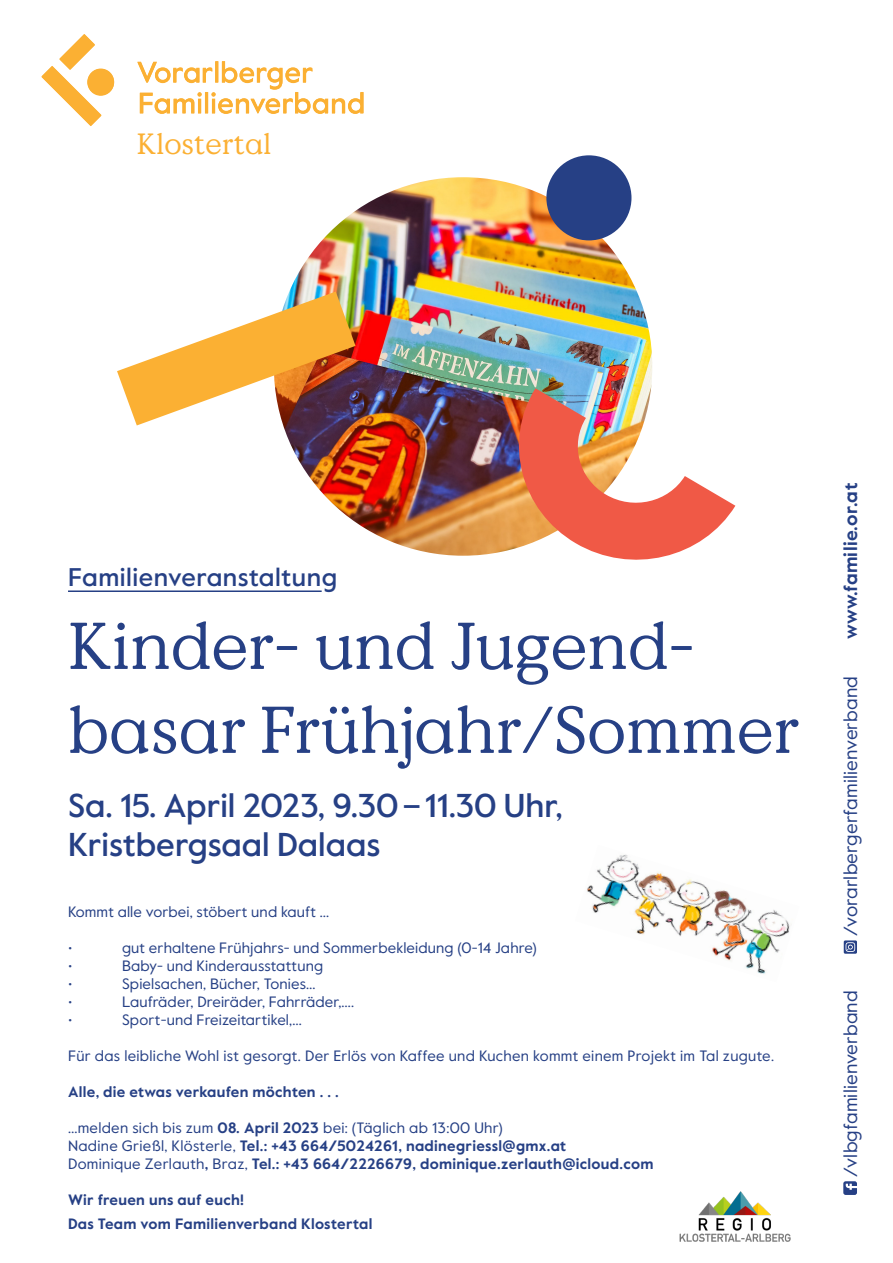
<style>
.page{position:relative;width:893px;height:1263px;background:#fff}
.page>*{position:absolute;margin:0;border:0;box-sizing:border-box;transform-origin:0 0}
.A4_Titel{font:66px/84px "Value Serif Pro";color:#264085}
.A4_Datum__Uhrzeit__O{font:500 33px/39px "Value Sans Pro";color:#264085}
.A4_Ortsverband_Name{font:29.25px "Value Serif Pro";letter-spacing:.01em;color:#fbb033}
.A4_Kategorie{font:500 25.5px "Value Sans Pro";letter-spacing:.02em;color:#264085}
.t1{font:18.9px "Value Sans Pro";letter-spacing:.01em;color:#264085}
.t2{font:700 18.9px "Value Sans Pro";letter-spacing:.02em;color:#264085}
.A4_FT_klein__12_16{font:15px "Value Sans Pro";letter-spacing:.01em;color:#264085}
.A4_FT_klein__12_16-2{font:700 15px/18px "Value Sans Pro";letter-spacing:.02em;color:#264085}
.s1{font-weight:400}
</style>
<div class="page">
<svg style="left:843px;top:1181px;width:14px;height:14px"></svg>
<svg style="left:844px;top:940px;width:13px;height:14px"></svg>
<svg style="left:42px;top:34px;width:322px;height:92px"></svg>
<img style="left:274px;top:177px;width:378px;height:379px;border-radius:189px">
<img style="left:502px;top:388px;width:233px;height:172px">
<svg style="left:117px;top:292px;width:238px;height:133px"></svg>
<div style="left:546px;top:155px;width:85px;height:85px;background:#264085;border-radius:50%"></div>
<hr style="left:68px;top:590px;width:254px;height:2px;background:#264085">
<img style="left:587px;top:854px;width:203px;height:120px">
<img style="left:679px;top:1191px;width:112px;height:51px">
<p class="A4_Ortsverband_Name" style="left:137px;top:126px;width:136px">Klostertal</p>
<p class="A4_Kategorie" style="left:68px;top:562px;width:271px">Familienveranstaltung</p>
<p class="A4_Titel" style="left:68px;top:605px;width:733px">Kinder- und Jugend&shy;basar Frühjahr/Sommer</p>
<p class="A4_Datum__Uhrzeit__O" style="left:68px;top:787px;width:496px">Sa. 15. April 2023, 9.30 – 11.30 Uhr,<br>Kristbergsaal Dalaas</p>
<p class="A4_FT_klein__12_16" style="left:68px;top:903px;width:263px">Kommt alle vorbei, stöbert und kauft …</p>
<p class="A4_FT_klein__12_16" style="left:68px;top:939px;width:6px">•</p>
<p class="A4_FT_klein__12_16" style="left:122px;top:939px;width:416px">gut erhaltene Frühjahrs- und Sommerbekleidung (0-14 Jahre)</p>
<p class="A4_FT_klein__12_16" style="left:68px;top:957px;width:6px">•</p>
<p class="A4_FT_klein__12_16" style="left:122px;top:957px;width:203px">Baby- und Kinderausstattung</p>
<p class="A4_FT_klein__12_16" style="left:68px;top:975px;width:6px">•</p>
<p class="A4_FT_klein__12_16" style="left:122px;top:975px;width:195px">Spielsachen, Bücher, Tonies…</p>
<p class="A4_FT_klein__12_16" style="left:68px;top:993px;width:6px">•</p>
<p class="A4_FT_klein__12_16" style="left:122px;top:993px;width:234px">Laufräder, Dreiräder, Fahrräder,….</p>
<p class="A4_FT_klein__12_16" style="left:68px;top:1011px;width:6px">•</p>
<p class="A4_FT_klein__12_16" style="left:122px;top:1011px;width:181px">Sport-und Freizeitartikel,…</p>
<p class="A4_FT_klein__12_16" style="left:68px;top:1047px;width:707px">Für das leibliche Wohl ist gesorgt. Der Erlös von Kaffee und Kuchen kommt einem Projekt im Tal zugute.</p>
<p class="A4_FT_klein__12_16-2" style="left:68px;top:1083px;width:272px">Alle, die etwas verkaufen möchten . . .</p>
<p class="A4_FT_klein__12_16-2" style="left:68px;top:1119px;width:587px"><span class="s1">…melden sich bis zum</span> 08. April 2023 <span class="s1">bei: (Täglich ab 13:00 Uhr)<br>Nadine Grießl, Klösterle,</span> Tel.: +43 664/5024261, nadinegriessl@gmx.at<br><span class="s1">Dominique Zerlauth</span>, <span class="s1">Braz,</span> Tel.: +43 664/2226679, dominique.zerlauth@icloud.com</p>
<p class="A4_FT_klein__12_16-2" style="left:68px;top:1191px;width:178px">Wir freuen uns auf euch!</p>
<p class="A4_FT_klein__12_16-2" style="left:68px;top:1215px;width:306px">Das Team vom Familienverband Klostertal</p>
<p class="t2" style="left:839px;top:639px;width:158px;rotate:-90deg">www.familie.or.at</p>
<p class="t1" style="left:839px;top:936px;width:261px;rotate:-90deg">/vorarlbergerfamilienverband</p>
<p class="t1" style="left:839px;top:1176px;width:188px;rotate:-90deg">/vlbgfamilienverband</p>
</div>
